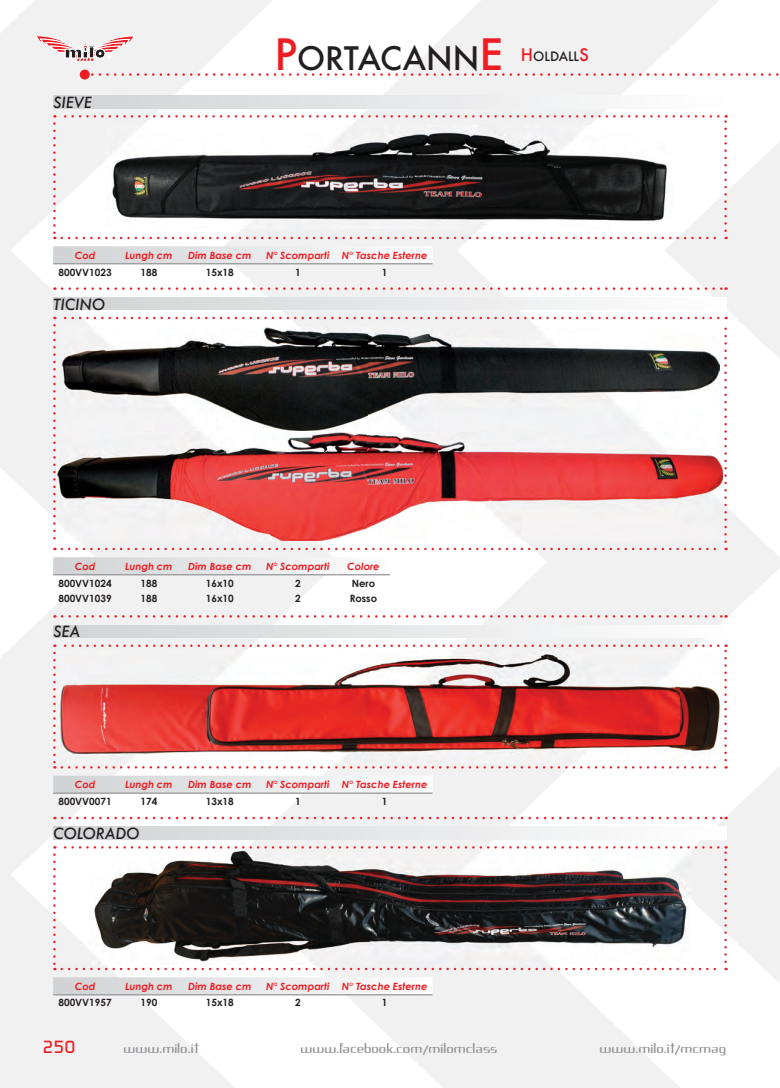
<style>
.page{position:relative;width:780px;height:1088px;background:#fff}
.page>*{position:absolute;margin:0;border:0;box-sizing:border-box;transform-origin:0 0}
.t1{font:500 31.5px "Futura";color:#231f20}
.t2{font:500 17.5px "Continuum";color:#ee1d23}
.t3{font:italic 500 15px "Futura";color:#231f20}
.t4{font:500 12.62px "Futura";color:#231f20}
.t5{font:12.5px "Arbeka";color:#939598}
.t6{font:italic 700 10px "Century Gothic";color:#ee1d23}
.t7{font:700 10px "Century Gothic";color:#231f20}
.s1{font-size:42px;color:#ee1d23}
.s2{font-size:16.75px;color:#ee1d23}
</style>
<div class="page">
<img style="left:0;top:0;width:728px;height:130px">
<img style="left:0;top:130px;width:129px;height:217px">
<img style="left:651px;top:135px;width:129px;height:212px">
<img style="left:129px;top:239px;width:520px;height:88px">
<img style="left:0;top:347px;width:85px;height:741px">
<img style="left:694px;top:347px;width:86px;height:636px">
<img style="left:85px;top:430px;width:564px;height:3px">
<img style="left:85px;top:541px;width:609px;height:110px">
<img style="left:85px;top:762px;width:609px;height:108px">
<svg style="left:92px;top:73px;width:687px;height:3px"></svg>
<div style="left:80px;top:70px;width:10px;height:10px;background:#ee1d23;border-radius:50%"></div>
<svg style="left:35px;top:35px;width:100px;height:27px"></svg>
<svg style="left:53px;top:115px;width:673px;height:124px"></svg>
<svg style="left:53px;top:96px;width:673px;height:12px"></svg>
<svg style="left:53px;top:246px;width:379px;height:17px"></svg>
<hr style="left:53px;top:263px;width:64px;height:1px;background:#939598">
<hr style="left:117px;top:263px;width:64px;height:1px;background:#939598">
<hr style="left:181px;top:263px;width:78px;height:1px;background:#939598">
<hr style="left:259px;top:263px;width:78px;height:1px;background:#939598">
<hr style="left:337px;top:263px;width:95px;height:1px;background:#939598">
<img style="left:63px;top:327px;width:656px;height:103px">
<svg style="left:53px;top:325px;width:3px;height:225px"></svg>
<svg style="left:62px;top:548px;width:664px;height:2px"></svg>
<svg style="left:724px;top:317px;width:2px;height:225px"></svg>
<svg style="left:54px;top:317px;width:664px;height:2px"></svg>
<svg style="left:53px;top:297px;width:673px;height:13px"></svg>
<svg style="left:53px;top:557px;width:337px;height:17px"></svg>
<hr style="left:53px;top:574px;width:64px;height:1px;background:#939598">
<hr style="left:117px;top:574px;width:64px;height:1px;background:#939598">
<hr style="left:181px;top:574px;width:78px;height:1px;background:#939598">
<hr style="left:259px;top:574px;width:78px;height:1px;background:#939598">
<hr style="left:337px;top:574px;width:53px;height:1px;background:#939598">
<img style="left:58px;top:433px;width:665px;height:108px">
<img style="left:54px;top:651px;width:671px;height:111px">
<svg style="left:53px;top:653px;width:3px;height:115px"></svg>
<svg style="left:62px;top:766px;width:664px;height:2px"></svg>
<svg style="left:724px;top:644px;width:2px;height:116px"></svg>
<svg style="left:54px;top:644px;width:664px;height:3px"></svg>
<svg style="left:53px;top:625px;width:673px;height:12px"></svg>
<svg style="left:53px;top:776px;width:379px;height:16px"></svg>
<hr style="left:53px;top:792px;width:64px;height:2px;background:#939598">
<hr style="left:117px;top:792px;width:64px;height:2px;background:#939598">
<hr style="left:181px;top:792px;width:78px;height:2px;background:#939598">
<hr style="left:259px;top:792px;width:78px;height:2px;background:#939598">
<hr style="left:337px;top:792px;width:95px;height:2px;background:#939598">
<img style="left:90px;top:848px;width:600px;height:116px">
<svg style="left:53px;top:854px;width:3px;height:116px"></svg>
<svg style="left:62px;top:968px;width:664px;height:2px"></svg>
<svg style="left:724px;top:846px;width:2px;height:116px"></svg>
<svg style="left:54px;top:846px;width:664px;height:2px"></svg>
<svg style="left:53px;top:827px;width:673px;height:12px"></svg>
<svg style="left:53px;top:977px;width:379px;height:17px"></svg>
<hr style="left:53px;top:994px;width:64px;height:1px;background:#939598">
<hr style="left:117px;top:994px;width:64px;height:1px;background:#939598">
<hr style="left:181px;top:994px;width:78px;height:1px;background:#939598">
<hr style="left:259px;top:994px;width:78px;height:1px;background:#939598">
<hr style="left:337px;top:994px;width:95px;height:1px;background:#939598">
<svg style="left:62px;top:615px;width:664px;height:3px"></svg>
<svg style="left:62px;top:287px;width:664px;height:3px"></svg>
<svg style="left:62px;top:817px;width:664px;height:2px"></svg>
<h3 class="t3" style="left:53px;top:92px;width:40px">SIEVE</h3>
<h1 class="t1" style="left:274px;top:37px;width:230px"><span class="s1">P</span>ORTACANN<span class="s1">E</span></h1>
<p class="t4" style="left:521px;top:47px;width:70px"><span class="s2">H</span>OLDALL<span class="s2">S</span></p>
<p class="t6" style="left:75px;top:249px;width:22px">Cod</p>
<p class="t6" style="left:125px;top:249px;width:49px">Lungh cm</p>
<p class="t6" style="left:188px;top:249px;width:65px">Dim Base cm</p>
<p class="t6" style="left:266px;top:249px;width:163px">N° Scomparti N° Tasche Esterne</p>
<p class="t7" style="left:58px;top:266px;width:55px">800VV1023</p>
<p class="t7" style="left:140px;top:266px;width:18px">188</p>
<p class="t7" style="left:206px;top:266px;width:30px">15x18</p>
<p class="t7" style="left:295px;top:266px;width:7px">1</p>
<p class="t7" style="left:382px;top:266px;width:7px">1</p>
<h3 class="t3" style="left:53px;top:294px;width:53px">TICINO</h3>
<p class="t6" style="left:75px;top:560px;width:22px">Cod</p>
<p class="t6" style="left:125px;top:560px;width:49px">Lungh cm</p>
<p class="t6" style="left:188px;top:560px;width:65px">Dim Base cm</p>
<p class="t6" style="left:266px;top:560px;width:65px">N° Scomparti</p>
<p class="t6" style="left:347px;top:560px;width:34px">Colore</p>
<p class="t7" style="left:58px;top:577px;width:55px">800VV1024</p>
<p class="t7" style="left:140px;top:577px;width:18px">188</p>
<p class="t7" style="left:206px;top:577px;width:30px">16x10</p>
<p class="t7" style="left:295px;top:577px;width:7px">2</p>
<p class="t7" style="left:351px;top:577px;width:25px">Nero</p>
<p class="t7" style="left:58px;top:592px;width:55px">800VV1039</p>
<p class="t7" style="left:140px;top:592px;width:18px">188</p>
<p class="t7" style="left:206px;top:592px;width:29px">16x10</p>
<p class="t7" style="left:295px;top:592px;width:7px">2</p>
<p class="t7" style="left:349px;top:592px;width:29px">Rosso</p>
<h3 class="t3" style="left:53px;top:621px;width:28px">SEA</h3>
<p class="t6" style="left:75px;top:778px;width:22px">Cod</p>
<p class="t6" style="left:125px;top:778px;width:49px">Lungh cm</p>
<p class="t6" style="left:188px;top:778px;width:65px">Dim Base cm</p>
<p class="t6" style="left:266px;top:778px;width:163px">N° Scomparti N° Tasche Esterne</p>
<p class="t7" style="left:58px;top:795px;width:55px">800VV0071</p>
<p class="t7" style="left:140px;top:795px;width:18px">174</p>
<p class="t7" style="left:206px;top:795px;width:30px">13x18</p>
<p class="t7" style="left:295px;top:795px;width:7px">1</p>
<p class="t7" style="left:382px;top:795px;width:7px">1</p>
<h3 class="t3" style="left:53px;top:823px;width:88px">COLORADO</h3>
<p class="t6" style="left:75px;top:980px;width:22px">Cod</p>
<p class="t6" style="left:125px;top:980px;width:49px">Lungh cm</p>
<p class="t6" style="left:188px;top:980px;width:65px">Dim Base cm</p>
<p class="t6" style="left:266px;top:980px;width:163px">N° Scomparti N° Tasche Esterne</p>
<p class="t7" style="left:58px;top:996px;width:55px">800VV1957</p>
<p class="t7" style="left:140px;top:996px;width:18px">190</p>
<p class="t7" style="left:206px;top:996px;width:30px">15x18</p>
<p class="t7" style="left:295px;top:996px;width:7px">2</p>
<p class="t7" style="left:382px;top:996px;width:7px">1</p>
<h2 class="t2" style="left:43px;top:1035px;width:35px">250</h2>
<p class="t5" style="left:124px;top:1042px;width:76px">www.milo.it</p>
<p class="t5" style="left:301px;top:1042px;width:198px">www.facebook.com/milomclass</p>
<p class="t5" style="left:600px;top:1042px;width:128px">www.milo.it/mcmag</p>
</div>
